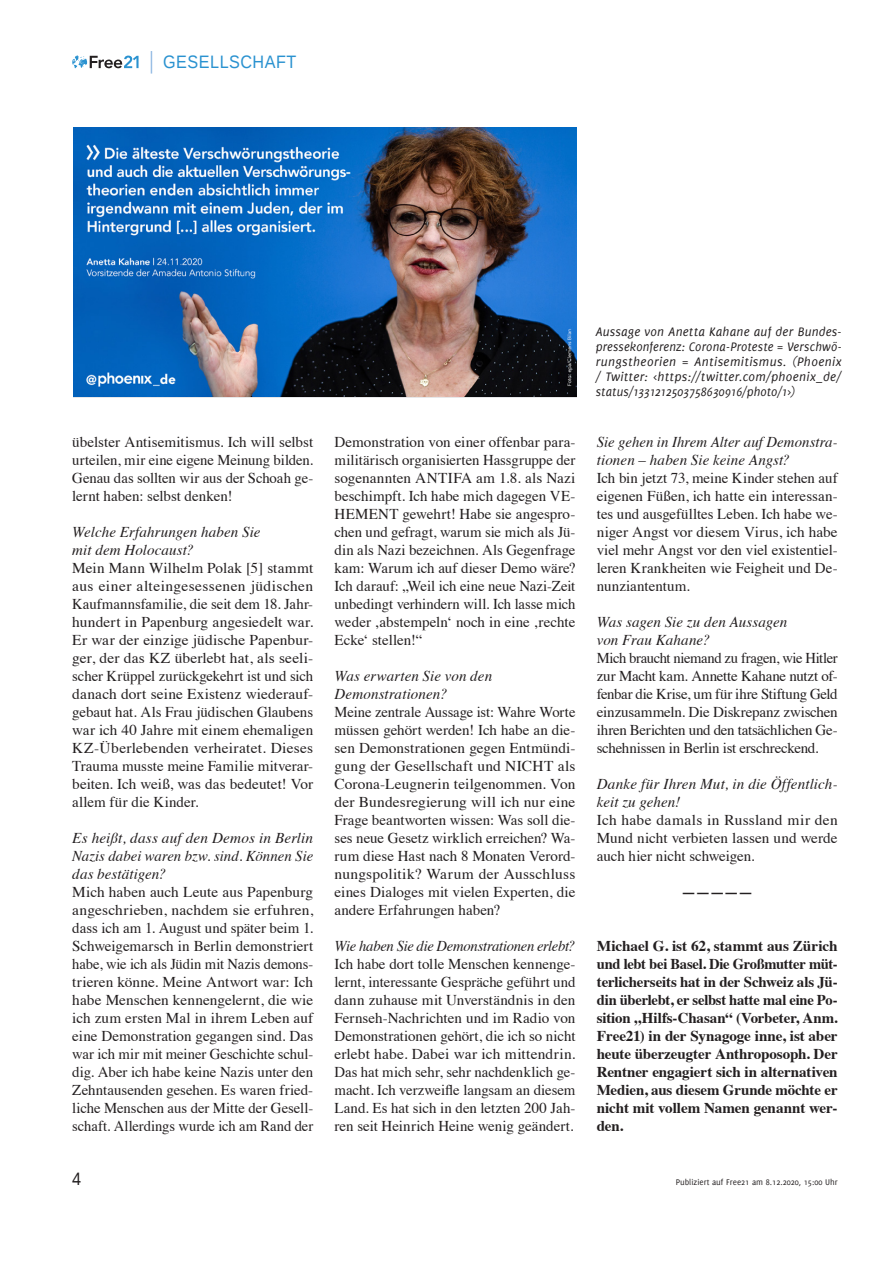
<style>
.page{position:relative;width:893px;height:1263px;background:#fff}
.page>*{position:absolute;margin:0;border:0;box-sizing:border-box;transform-origin:0 0}
.t1{font:18px "Liberation Sans";letter-spacing:.03em;color:#2a92d0;scale:.9 1}
.t2{font:18px "Liberation Sans";color:#231f20;scale:.9 1}
.t3{font:15px/18px "Times";letter-spacing:-.005em;color:#231f20;text-align:justify}
.t4{font:700 15px/18px "Times";letter-spacing:-.01em;color:#231f20;text-align:justify}
.t5{font:italic 15px/18px "Times";letter-spacing:.005em;color:#231f20}
.t6{font:italic 15px "Times";letter-spacing:-.02em;color:#231f20}
.t7{font:italic 13.5px/15px "Delicious";letter-spacing:.015em;color:#231f20;text-align:justify}
.t8{font:9px "Delicious";color:#231f20}
</style>
<div class="page">
<svg style="left:72px;top:55px;width:67px;height:13px"></svg>
<svg style="left:151px;top:51px;width:1px;height:23px"></svg>
<img style="left:74px;top:128px;width:503px;height:269px">
<p class="t1" style="left:163px;top:52px;width:149px">GESELLSCHAFT</p>
<p class="t3" style="left:72px;top:432px;width:242px">übelster Antisemitismus. Ich will selbst urteilen, mir eine eigene Meinung bilden.<br>Genau das sollten wir aus der Schoah ge&shy;lernt haben: selbst denken!</p>
<p class="t5" style="left:72px;top:522px;width:190px">Welche Erfahrungen haben Sie mit dem Holocaust?</p>
<p class="t3" style="left:72px;top:558px;width:242px">Mein Mann Wilhelm Polak [5] stammt aus einer alteingesessenen jüdischen Kaufmannsfamilie, die seit dem 18. Jahr&shy;hundert in Papenburg angesiedelt war.<br>Er war der einzige jüdische Papenbur&shy;ger, der das KZ überlebt hat, als seeli&shy;scher Krüppel zurückgekehrt ist und sich danach dort seine Existenz wiederauf&shy;gebaut hat. Als Frau jüdischen Glaubens war ich 40 Jahre mit einem ehemaligen KZ-Überlebenden verheiratet. Dieses Trauma musste meine Familie mitverar&shy;beiten. Ich weiß, was das bedeutet! Vor allem für die Kinder.</p>
<p class="t5" style="left:72px;top:828px;width:242px;text-align:justify">Es heißt, dass auf den Demos in Berlin Nazis dabei waren bzw. sind. Können Sie das bestätigen?</p>
<p class="t3" style="left:72px;top:882px;width:242px">Mich haben auch Leute aus Papenburg angeschrieben, nachdem sie erfuhren, dass ich am 1. August und später beim 1.<br>Schweigemarsch in Berlin demonstriert habe, wie ich als Jüdin mit Nazis demons&shy;trieren könne. Meine Antwort war: Ich habe Menschen kennengelernt, die wie ich zum ersten Mal in ihrem Leben auf eine Demonstration gegangen sind. Das war ich mir mit meiner Geschichte schul&shy;dig. Aber ich habe keine Nazis unter den Zehntausenden gesehen. Es waren fried&shy;liche Menschen aus der Mitte der Gesell&shy;schaft. Allerdings wurde ich am Rand der</p>
<p class="t3" style="left:334px;top:432px;width:242px">Demonstration von einer offenbar para&shy;militärisch organisierten Hassgruppe der sogenannten ANTIFA am 1.8. als Nazi beschimpft. Ich habe mich dagegen VE-HEMENT gewehrt! Habe sie angespro&shy;chen und gefragt, warum sie mich als Jü&shy;din als Nazi bezeichnen. Als Gegenfrage kam: Warum ich auf dieser Demo wäre?<br>Ich darauf: „Weil ich eine neue Nazi-Zeit unbedingt verhindern will. Ich lasse mich weder ‚abstempeln‘ noch in eine ‚rechte Ecke‘ stellen!“</p>
<p class="t5" style="left:334px;top:666px;width:159px">Was erwarten Sie von den<br>Demonstrationen?</p>
<p class="t3" style="left:334px;top:702px;width:242px">Meine zentrale Aussage ist: Wahre Worte müssen gehört werden! Ich habe an die&shy;sen Demonstrationen gegen Entmündi&shy;gung der Gesellschaft und NICHT als Corona-Leugnerin teilgenommen. Von der Bundesregierung will ich nur eine Frage beantworten wissen: Was soll die&shy;ses neue Gesetz wirklich erreichen? Wa&shy;rum diese Hast nach 8 Monaten Verord&shy;nungspolitik? Warum der Ausschluss eines Dialoges mit vielen Experten, die andere Erfahrungen haben?</p>
<p class="t6" style="left:334px;top:933px;width:242px">Wie haben Sie die Demonstrationen erlebt?</p>
<p class="t3" style="left:334px;top:954px;width:242px">Ich habe dort tolle Menschen kennenge&shy;lernt, interessante Gespräche geführt und dann zuhause mit Unverständnis in den Fernseh-Nachrichten und im Radio von Demonstrationen gehört, die ich so nicht erlebt habe. Dabei war ich mittendrin.<br>Das hat mich sehr, sehr nachdenklich ge&shy;macht. Ich verzweifle langsam an diesem Land. Es hat sich in den letzten 200 Jah&shy;ren seit Heinrich Heine wenig geändert.</p>
<p class="t7" style="left:596px;top:324px;width:247px">Aussage von Anetta Kahane auf der Bundes&shy;pressekonferenz: Corona-Proteste = Verschwö&shy;rungstheorien = Antisemitismus. (Phoenix / Twitter: &lt;https://twitter.com/phoenix_de/ status/1331212503758630916/photo/1&gt;)</p>
<p class="t5" style="left:597px;top:432px;width:242px">Sie gehen in Ihrem Alter auf Demonstra&shy;tionen – haben Sie keine Angst?</p>
<p class="t3" style="left:597px;top:468px;width:242px">Ich bin jetzt 73, meine Kinder stehen auf eigenen Füßen, ich hatte ein interessan&shy;tes und ausgefülltes Leben. Ich habe we&shy;niger Angst vor diesem Virus, ich habe viel mehr Angst vor den viel existentiel&shy;leren Krankheiten wie Feigheit und De&shy;nunziantentum.</p>
<p class="t5" style="left:597px;top:612px;width:192px">Was sagen Sie zu den Aussagen von Frau Kahane?</p>
<p class="t3" style="left:597px;top:648px;width:242px">Mich braucht niemand zu fragen, wie Hitler zur Macht kam. Annette Kahane nutzt of&shy;fenbar die Krise, um für ihre Stiftung Geld einzusammeln. Die Diskrepanz zwischen ihren Berichten und den tatsächlichen Ge&shy;schehnissen in Berlin ist erschreckend.</p>
<p class="t5" style="left:597px;top:774px;width:242px">Danke für Ihren Mut, in die Öffentlich&shy;keit zu gehen!</p>
<p class="t3" style="left:597px;top:810px;width:242px">Ich habe damals in Russland mir den Mund nicht verbieten lassen und werde auch hier nicht schweigen.</p>
<p class="t4" style="left:681px;top:882px;width:73px">—————</p>
<p class="t4" style="left:597px;top:936px;width:242px">Michael G. ist 62, stammt aus Zürich und lebt bei Basel. Die Großmutter müt&shy;terlicherseits hat in der Schweiz als Jü&shy;din überlebt, er selbst hatte mal eine Po&shy;sition „Hilfs-Chasan“ (Vorbeter, Anm.<br>Free21) in der Synagoge inne, ist aber heute überzeugter Anthroposoph. Der Rentner engagiert sich in alternativen Medien, aus diesem Grunde möchte er nicht mit vollem Namen genannt wer&shy;den.</p>
<p class="t2" style="left:72px;top:1169px;width:12px">4</p>
<p class="t8" style="left:676px;top:1177px;width:163px">Publiziert auf Free21 am 8.12.2020, 15:00 Uhr</p>
</div>
